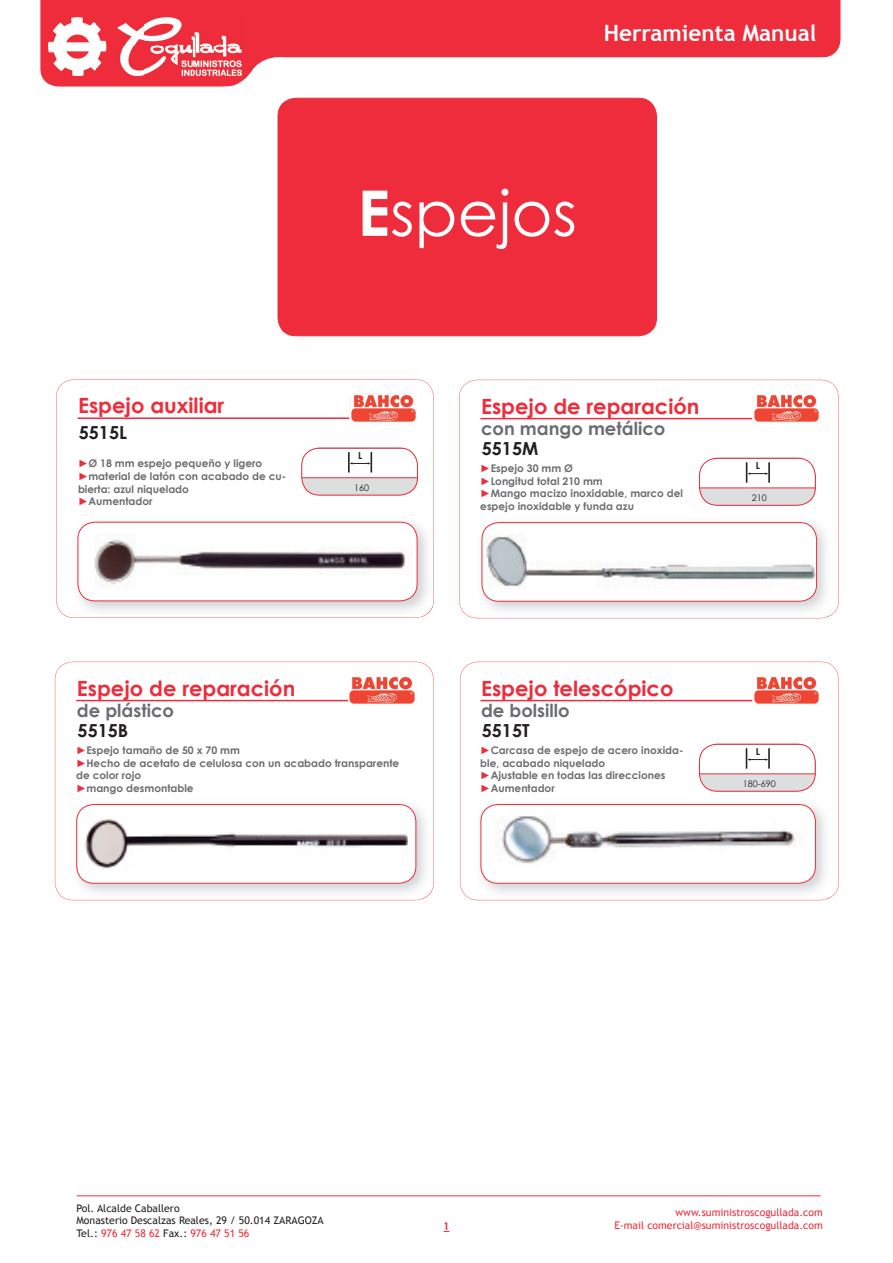
<style>
.page{position:relative;width:893px;height:1263px;background:#fff}
.page>*{position:absolute;margin:0;border:0;box-sizing:border-box;transform-origin:0 0}
.t1{font:63px "Century Gothic";color:#fff}
.t2{font:700 22.5px "Trebuchet MS";color:#fff}
.t3{font:700 21px "Century Gothic";color:#ee2c3b}
.t4{font:700 18px "Century Gothic";color:#6c6d70}
.t5{font:700 18px "Century Gothic";color:#231f20}
.t6{font:700 10.5px/12.6px "Century Gothic";color:#6c6d70}
.t7{font:10.5px/12.6px "Trebuchet MS";color:#231f20}
.t8{font:10.5px/12.6px "Trebuchet MS";color:#ee2c3b;text-align:right}
.t9{font:700 10.5px "Century Gothic";color:#ee2c3b}
.t10{font:700 9.6px "Century Gothic";color:#231f20}
.t11{font:9px "Century Gothic";color:#231f20}
.s1{font-weight:400;color:#ee2c3b}
.s2{font-weight:700}
.s3{color:#ee2c3b}
</style>
<div class="page">
<div style="left:40px;top:0;width:800px;height:87px;background:#ee2c3b"></div>
<div style="left:280px;top:57px;width:584px;height:57px;background:#fff"></div>
<div style="left:247px;top:58px;width:62px;height:62px;background:#fff;border-radius:50%"></div>
<div style="left:246px;top:57px;width:64px;height:64px;border:2px solid #fff;border-radius:50%"></div>
<svg style="left:212px;top:73px;width:41px;height:24px"></svg>
<svg style="left:809px;top:40px;width:32px;height:18px"></svg>
<hr style="left:77px;top:1195px;width:744px;height:1px;background:#ee2c3b">
<img style="left:49px;top:18px;width:192px;height:58px">
<div style="left:278px;top:98px;width:378px;height:238px;background:#ee2c3b;border-radius:18px"></div>
<div style="left:278px;top:98px;width:379px;height:238px;border:1px solid #ee2c3b;border-radius:18px"></div>
<svg style="left:56px;top:379px;width:378px;height:239px"></svg>
<img style="left:349px;top:393px;width:69px;height:31px">
<img style="left:72px;top:516px;width:361px;height:101px">
<svg style="left:421px;top:605px;width:12px;height:12px"></svg>
<img style="left:82px;top:522px;width:330px;height:79px">
<div style="left:78px;top:522px;width:339px;height:79px;border:1px solid #ee2c3b;border-radius:17px"></div>
<svg style="left:302px;top:448px;width:116px;height:47px"></svg>
<svg style="left:459px;top:380px;width:380px;height:238px"></svg>
<img style="left:752px;top:394px;width:69px;height:30px">
<img style="left:476px;top:516px;width:356px;height:101px">
<svg style="left:826px;top:614px;width:6px;height:3px"></svg>
<img style="left:486px;top:523px;width:330px;height:78px">
<div style="left:482px;top:522px;width:335px;height:79px;border:1px solid #ee2c3b;border-radius:17px"></div>
<svg style="left:699px;top:458px;width:117px;height:47px"></svg>
<svg style="left:55px;top:662px;width:379px;height:238px"></svg>
<img style="left:348px;top:676px;width:69px;height:30px">
<img style="left:70px;top:798px;width:362px;height:101px">
<svg style="left:421px;top:891px;width:11px;height:8px"></svg>
<img style="left:80px;top:804px;width:331px;height:79px">
<div style="left:77px;top:804px;width:339px;height:79px;border:1px solid #ee2c3b;border-radius:17px"></div>
<svg style="left:460px;top:662px;width:379px;height:238px"></svg>
<img style="left:752px;top:676px;width:69px;height:30px">
<img style="left:475px;top:798px;width:356px;height:101px">
<img style="left:481px;top:804px;width:334px;height:79px">
<div style="left:481px;top:804px;width:335px;height:79px;border:1px solid #ee2c3b;border-radius:17px"></div>
<svg style="left:699px;top:744px;width:117px;height:47px"></svg>
<h3 class="t3" style="left:78px;top:390px;width:148px">Espejo auxiliar</h3>
<h3 class="t5" style="left:79px;top:418px;width:50px">5515L</h3>
<p class="t6" style="left:78px;top:457px;width:210px"><span class="s1">►</span>Ø 18 mm espejo pequeño y ligero <span class="s1">►</span>material de latón con acabado de cu&shy;bierta: azul niquelado<br><span class="s1">►</span>Aumentador</p>
<h2 class="t2" style="left:604px;top:19px;width:214px">Herramienta Manual</h2>
<h1 class="t1" style="left:357px;top:169px;width:221px"><span class="s2">E</span>spejos</h1>
<p class="t10" style="left:358px;top:448px;width:6px">L</p>
<p class="t11" style="left:354px;top:481px;width:16px">160</p>
<h3 class="t3" style="left:481px;top:390px;width:220px">Espejo de reparación</h3>
<h3 class="t4" style="left:481px;top:415px;width:186px">con mango metálico</h3>
<h3 class="t5" style="left:482px;top:434px;width:58px">5515M</h3>
<p class="t6" style="left:480px;top:462px;width:204px"><span class="s1">►</span>Espejo 30 mm Ø<br><span class="s1">►</span>Longitud total 210 mm<br><span class="s1">►</span>Mango macizo inoxidable, marco del espejo inoxidable y funda azu</p>
<p class="t10" style="left:756px;top:458px;width:6px">L</p>
<p class="t11" style="left:752px;top:491px;width:16px">210</p>
<h3 class="t3" style="left:77px;top:672px;width:220px">Espejo de reparación</h3>
<h3 class="t4" style="left:77px;top:697px;width:99px">de plástico</h3>
<h3 class="t5" style="left:78px;top:716px;width:52px">5515B</h3>
<p class="t6" style="left:76px;top:743px;width:325px"><span class="s1">►</span>Espejo tamaño de 50 x 70 mm<br><span class="s1">►</span>Hecho de acetato de celulosa con un acabado transparente de color rojo<br><span class="s1">►</span>mango desmontable</p>
<h3 class="t3" style="left:481px;top:672px;width:194px">Espejo telescópico</h3>
<h3 class="t4" style="left:481px;top:697px;width:90px">de bolsillo</h3>
<h3 class="t5" style="left:482px;top:716px;width:49px">5515T</h3>
<p class="t6" style="left:480px;top:743px;width:205px"><span class="s1">►</span>Carcasa de espejo de acero inoxida&shy;ble, acabado niquelado<br><span class="s1">►</span>Ajustable en todas las direcciones <span class="s1">►</span>Aumentador</p>
<p class="t10" style="left:756px;top:744px;width:6px">L</p>
<p class="t11" style="left:743px;top:777px;width:34px">180-690</p>
<p class="t7" style="left:77px;top:1202px;width:249px">Pol. Alcalde Caballero<br>Monasterio Descalzas Reales, 29 / 50.014 ZARAGOZA<br>Tel.: <span class="s3">976 47 58 62</span> Fax.: <span class="s3">976 47 51 56</span></p>
<p class="t9" style="left:444px;top:1219px;width:7px">1</p>
<p class="t8" style="left:614px;top:1206px;width:210px">www.suministroscogullada.com<br>E-mail comercial@suministroscogullada.com</p>
</div>
